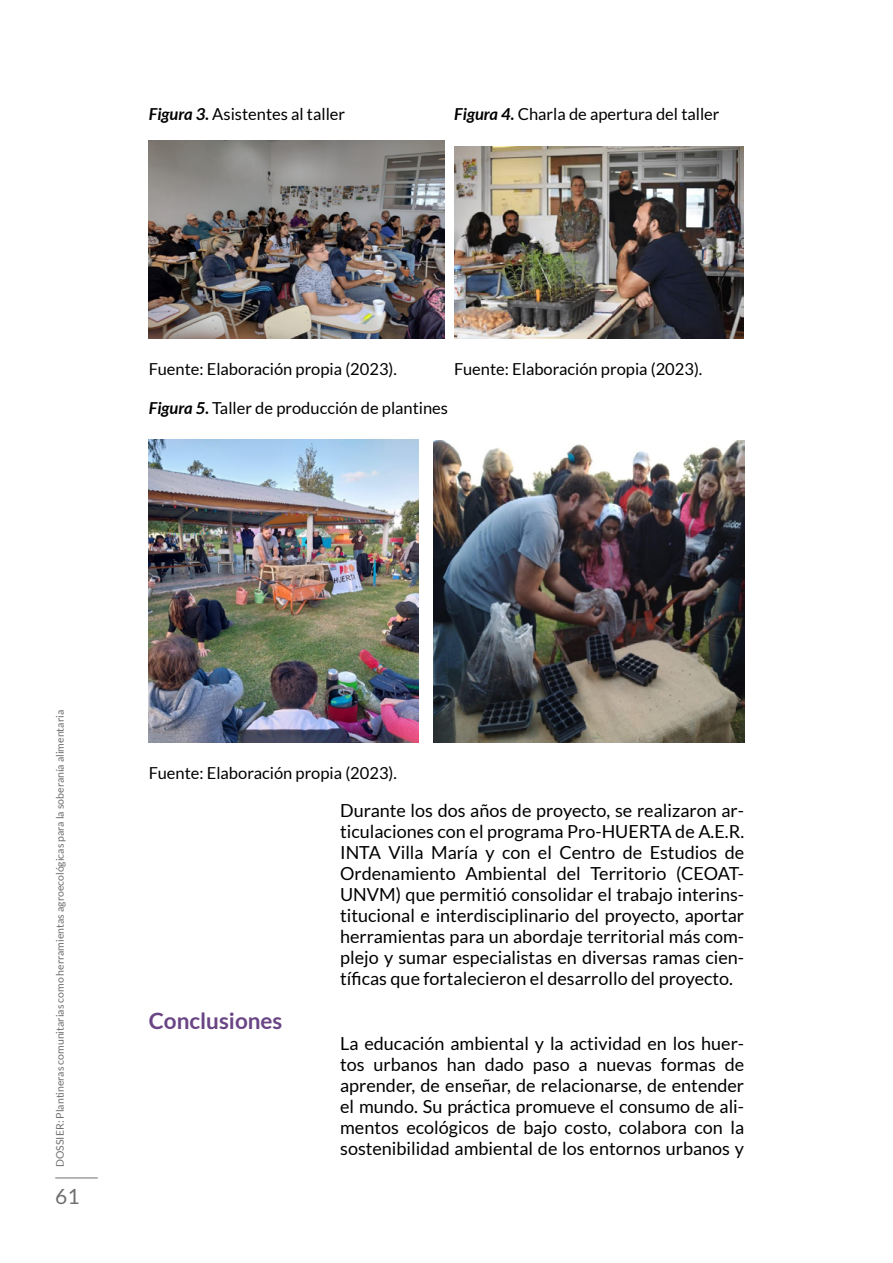
<style>
.page{position:relative;width:893px;height:1263px;background:#fff}
.page>*{position:absolute;margin:0;border:0;box-sizing:border-box;transform-origin:0 0}
.t1{font:700 22.5px "Lato";color:#6a4585}
.t2{font:21px "Lato";color:#706f6f}
.t3{font:18px/21px "Lato";color:#000;text-align:justify}
.t4{font:16.5px "Lato";color:#000}
.t5{font:10.5px "Lato";color:#706f6f}
.s1{font-weight:700;font-style:italic}
</style>
<div class="page">
<hr style="left:55px;top:1177px;width:43px;height:1px;background:#706f6f">
<img style="left:149px;top:140px;width:296px;height:199px">
<img style="left:454px;top:146px;width:289px;height:193px">
<img style="left:149px;top:439px;width:270px;height:304px">
<img style="left:433px;top:441px;width:311px;height:301px">
<p class="t4" style="left:149px;top:104px;width:198px"><span class="s1">Figura 3.</span> Asistentes al taller</p>
<p class="t4" style="left:454px;top:104px;width:267px"><span class="s1">Figura 4.</span> Charla de apertura del taller</p>
<p class="t4" style="left:149px;top:360px;width:250px">Fuente: Elaboración propia (2023).</p>
<p class="t4" style="left:454px;top:360px;width:250px">Fuente: Elaboración propia (2023).</p>
<p class="t4" style="left:149px;top:399px;width:301px"><span class="s1">Figura 5.</span> Taller de producción de plantines</p>
<p class="t5" style="left:54px;top:1167px;width:458px;rotate:-90deg">DOSSIER: Plantineras comunitarias como herramientas agroecológicas para la soberanía alimentaria</p>
<p class="t2" style="left:55px;top:1184px;width:26px">61</p>
<p class="t4" style="left:149px;top:764px;width:250px">Fuente: Elaboración propia (2023).</p>
<p class="t3" style="left:340px;top:800px;width:405px">Durante los dos años de proyecto, se realizaron ar&shy;ticulaciones con el programa Pro-HUERTA de A.E.R.<br>INTA Villa María y con el Centro de Estudios de Ordenamiento Ambiental del Territorio (CEOAT-UNVM) que permitió consolidar el trabajo interins&shy;titucional e interdisciplinario del proyecto, aportar herramientas para un abordaje territorial más com&shy;plejo y sumar especialistas en diversas ramas cien&shy;tíficas que fortalecieron el desarrollo del proyecto.</p>
<p class="t1" style="left:149px;top:1008px;width:135px">Conclusiones</p>
<p class="t3" style="left:340px;top:1033px;width:405px">La educación ambiental y la actividad en los huer&shy;tos urbanos han dado paso a nuevas formas de aprender, de enseñar, de relacionarse, de entender el mundo. Su práctica promueve el consumo de ali&shy;mentos ecológicos de bajo costo, colabora con la sostenibilidad ambiental de los entornos urbanos y</p>
</div>
